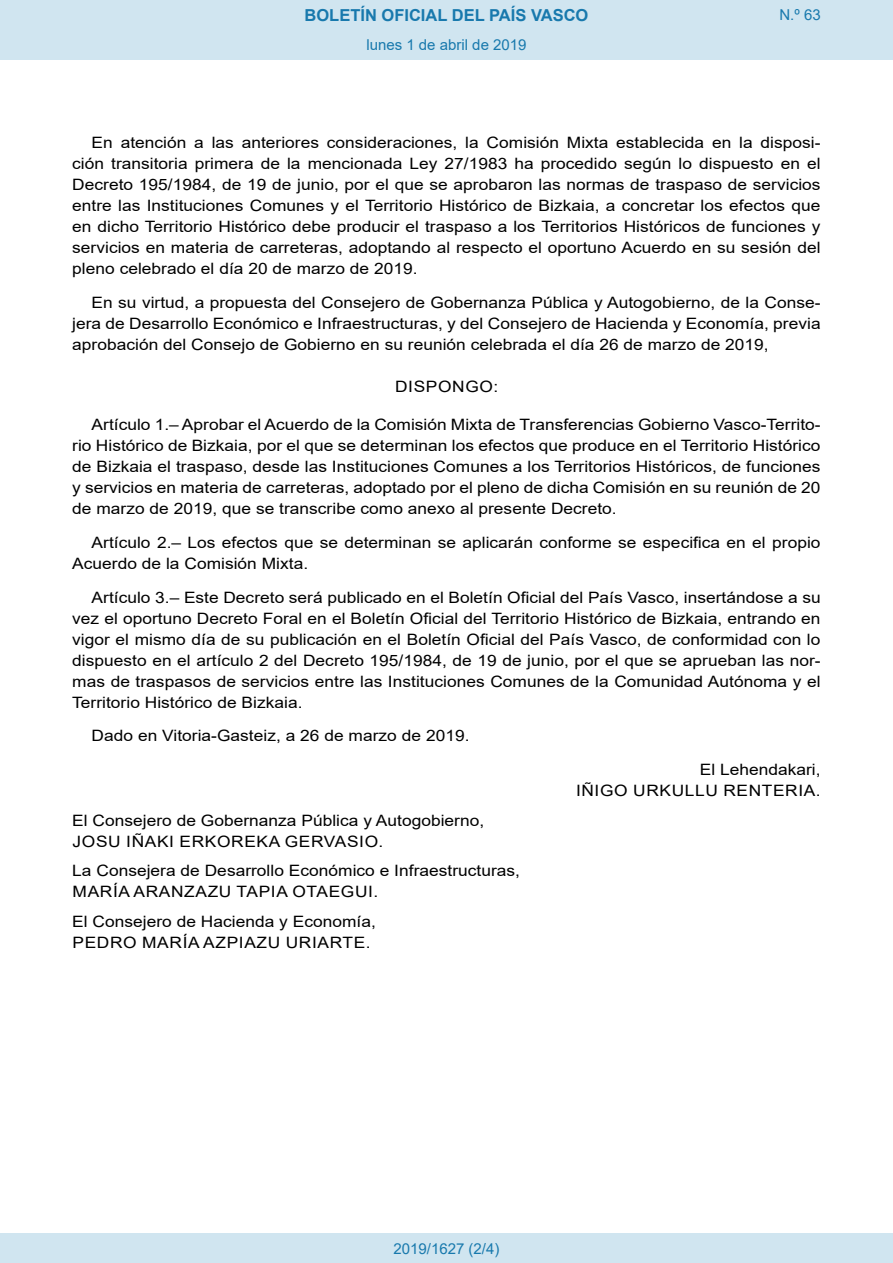
<style>
.page{position:relative;width:893px;height:1263px;background:#fff}
.page>*{position:absolute;margin:0;border:0;box-sizing:border-box;transform-origin:0 0}
.t1{font:700 16.5px "Arial";color:#1879ad}
.BOPVDetalle{font:15.6px/21px "Arial";color:#000;text-align:justify;scale:1.11 1}
.BOPVFirmaPuesto{font:15.6px "Arial";color:#000;scale:1.11 1}
.BOPVFirmaNombre{font:15.6px "Arial";letter-spacing:.035em;color:#000;scale:1.11 1}
.BOPVFirmaLugFec{font:15.6px "Arial";color:#000;scale:1.11 1}
.BOPVNombreLehen2{font:15.6px "Arial";letter-spacing:.035em;color:#000;scale:1.11 1}
.BOPVPuestoLehen2{font:15.6px "Arial";color:#000;scale:1.11 1}
.BOPVClave{font:15.6px "Arial";letter-spacing:.035em;color:#000;scale:1.11 1}
.Paginacion_Centro{font:15px "Arial";color:#1879ad}
</style>
<div class="page">
<div style="left:0;top:0;width:893px;height:60px;background:#d0e5f0"></div>
<div style="left:0;top:1233px;width:893px;height:30px;background:#d0e5f0"></div>
<p class="t1" style="left:305px;top:3px;width:285px">BOLETÍN OFICIAL DEL PAÍS VASCO</p>
<p class="Paginacion_Centro" style="left:366px;top:35px;width:162px">lunes 1 de abril de 2019</p>
<p class="Paginacion_Centro" style="left:779px;top:5px;width:43px">N.º 63</p>
<p class="BOPVDetalle" style="left:72px;top:132px;width:676px;text-indent:19px">En atención a las anteriores consideraciones, la Comisión Mixta establecida en la disposi&shy;ción transitoria primera de la mencionada Ley 27/1983 ha procedido según lo dispuesto en el Decreto 195/1984, de 19 de junio, por el que se aprobaron las normas de traspaso de servicios entre las Instituciones Comunes y el Territorio Histórico de Bizkaia, a concretar los efectos que en dicho Territorio Histórico debe producir el traspaso a los Territorios Históricos de funciones y servicios en materia de carreteras, adoptando al respecto el oportuno Acuerdo en su sesión del pleno celebrado el día 20 de marzo de 2019.</p>
<p class="BOPVDetalle" style="left:72px;top:292px;width:676px;text-indent:19px">En su virtud, a propuesta del Consejero de Gobernanza Pública y Autogobierno, de la Conse&shy;jera de Desarrollo Económico e Infraestructuras, y del Consejero de Hacienda y Economía, previa aprobación del Consejo de Gobierno en su reunión celebrada el día 26 de marzo de 2019,</p>
<p class="BOPVClave" style="left:395px;top:376px;width:94px">DISPONGO:</p>
<p class="BOPVDetalle" style="left:72px;top:414px;width:676px;text-indent:19px">Artículo 1.– Aprobar el Acuerdo de la Comisión Mixta de Transferencias Gobierno Vasco-Territo&shy;rio Histórico de Bizkaia, por el que se determinan los efectos que produce en el Territorio Histórico de Bizkaia el traspaso, desde las Instituciones Comunes a los Territorios Históricos, de funciones y servicios en materia de carreteras, adoptado por el pleno de dicha Comisión en su reunión de 20 de marzo de 2019, que se transcribe como anexo al presente Decreto.</p>
<p class="BOPVDetalle" style="left:72px;top:532px;width:676px;text-indent:19px">Artículo 2.– Los efectos que se determinan se aplicarán conforme se especifica en el propio<br>Acuerdo de la Comisión Mixta.</p>
<p class="BOPVDetalle" style="left:72px;top:587px;width:676px;text-indent:19px">Artículo 3.– Este Decreto será publicado en el Boletín Oficial del País Vasco, insertándose a su vez el oportuno Decreto Foral en el Boletín Oficial del Territorio Histórico de Bizkaia, entrando en vigor el mismo día de su publicación en el Boletín Oficial del País Vasco, de conformidad con lo dispuesto en el artículo 2 del Decreto 195/1984, de 19 de junio, por el que se aprueban las nor&shy;mas de traspasos de servicios entre las Instituciones Comunes de la Comunidad Autónoma y el Territorio Histórico de Bizkaia.</p>
<p class="BOPVFirmaLugFec" style="left:92px;top:725px;width:342px">Dado en Vitoria-Gasteiz, a 26 de marzo de 2019.</p>
<p class="BOPVPuestoLehen2" style="left:700px;top:759px;width:110px">El Lehendakari,</p>
<p class="BOPVNombreLehen2" style="left:576px;top:780px;width:222px">IÑIGO URKULLU RENTERIA.</p>
<p class="BOPVFirmaPuesto" style="left:72px;top:809px;width:373px">El Consejero de Gobernanza Pública y Autogobierno,</p>
<p class="BOPVFirmaNombre" style="left:73px;top:830px;width:281px">JOSU IÑAKI ERKOREKA GERVASIO.</p>
<p class="BOPVFirmaPuesto" style="left:72px;top:860px;width:405px">La Consejera de Desarrollo Económico e Infraestructuras,</p>
<p class="BOPVFirmaNombre" style="left:73px;top:881px;width:277px">MARÍA ARANZAZU TAPIA OTAEGUI.</p>
<p class="BOPVFirmaPuesto" style="left:72px;top:910px;width:275px">El Consejero de Hacienda y Economía,</p>
<p class="BOPVFirmaNombre" style="left:73px;top:931px;width:270px">PEDRO MARÍA AZPIAZU URIARTE.</p>
<p class="Paginacion_Centro" style="left:393px;top:1238px;width:107px">2019/1627 (2/4)</p>
</div>
